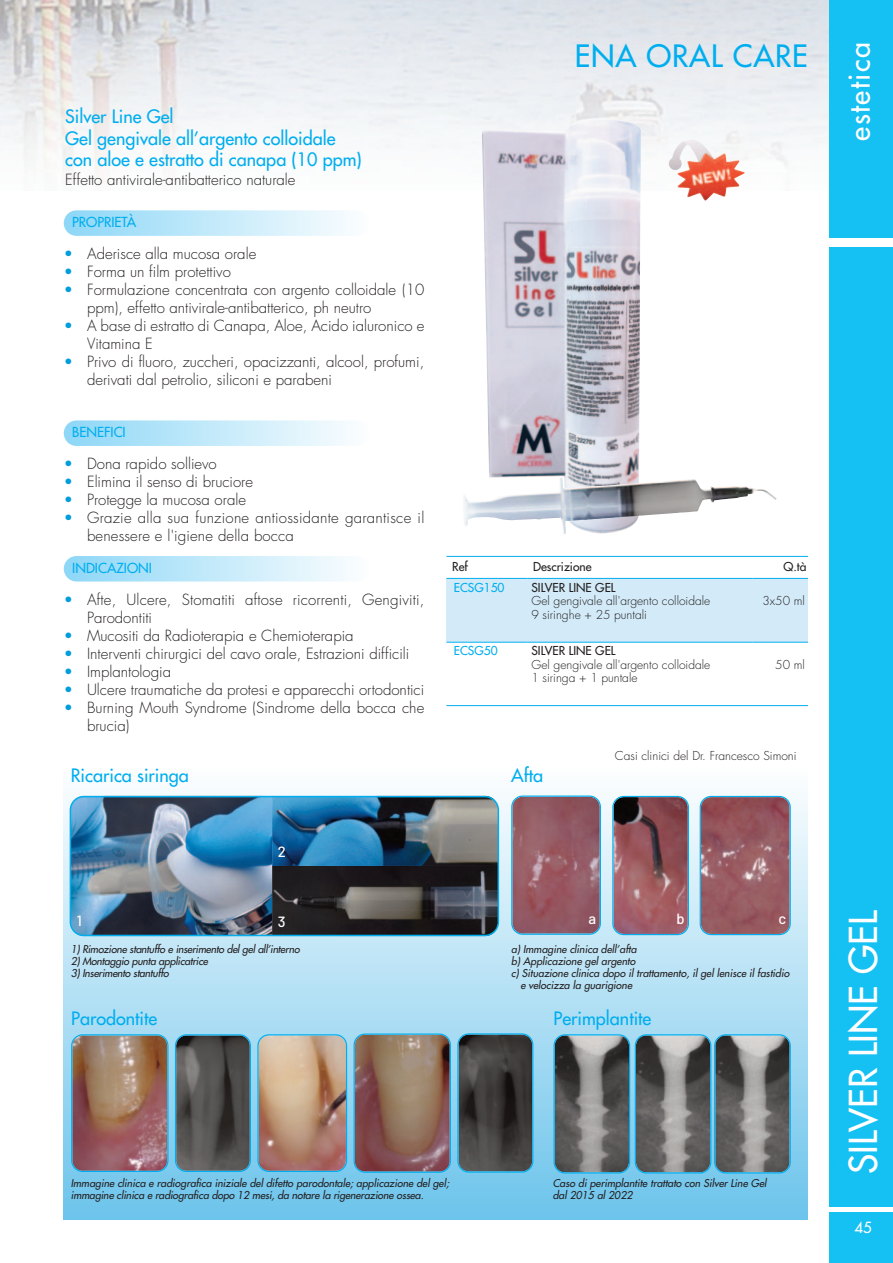
<style>
.page{position:relative;width:893px;height:1263px;background:#fff}
.page>*{position:absolute;margin:0;border:0;box-sizing:border-box;transform-origin:0 0}
.t1{font:500 37.5px "Futura Std";color:#fff}
.t2{font:500 30px "Futura Std";letter-spacing:.025em;color:#00aeef}
.t3{font:500 28.5px "Futura Std";letter-spacing:.05em;color:#fff}
.t4{font:500 18px "Futura Std";color:#00aeef}
.t5{font:300 15px/18px "Futura Std";color:#231f20}
.t6{font:500 15px "Futura Std";color:#fff}
.t7{font:500 14.85px "Barlow";color:#fff}
.t8{font:500 13.5px "Futura Std";color:#00aeef}
.t9{font:300 12px "Futura Std";color:#231f20}
.t10{font:500 12px "Futura Std";color:#231f20}
.t11{font:500 12px "Futura Std";color:#00aeef}
.t12{font:italic 500 10.5px "Futura Std";color:#231f20}
.t13{font:italic 500 10.5px "Futura Std";letter-spacing:-.02em;color:#231f20}
.s1{color:#009ddc}
</style>
<div class="page">
<img style="left:0;top:0;width:829px;height:172px">
<div style="left:829px;top:0;width:64px;height:1263px;background:#15c0f2"></div>
<div style="left:829px;top:238px;width:64px;height:9px;background:#fff"></div>
<hr style="left:829px;top:1208px;width:64px;height:4px;background:#fff">
<div style="left:64px;top:768px;width:744px;height:451px;background:linear-gradient(to bottom,#fdfefe,#6cc4ec)"></div>
<div style="left:446px;top:579px;width:81px;height:63px;background:#d3ebf8"></div>
<div style="left:527px;top:579px;width:226px;height:63px;background:#d3ebf8"></div>
<div style="left:753px;top:579px;width:55px;height:63px;background:#d3ebf8"></div>
<hr style="left:446px;top:556px;width:362px;height:1px;background:#00aeef">
<hr style="left:446px;top:578px;width:81px;height:1px;background:#00aeef">
<hr style="left:527px;top:578px;width:226px;height:1px;background:#00aeef">
<hr style="left:753px;top:578px;width:55px;height:1px;background:#00aeef">
<hr style="left:446px;top:642px;width:81px;height:1px;background:#00aeef">
<hr style="left:527px;top:642px;width:226px;height:1px;background:#00aeef">
<hr style="left:753px;top:642px;width:55px;height:1px;background:#00aeef">
<hr style="left:446px;top:705px;width:362px;height:1px;background:#00aeef">
<img style="left:677px;top:144px;width:68px;height:57px">
<div style="left:64px;top:210px;width:306px;height:26px;background:linear-gradient(to right,#8fd7f7,#fcfefe)"></div>
<div style="left:64px;top:420px;width:306px;height:26px;background:linear-gradient(to right,#8fd7f7,#fcfefe)"></div>
<div style="left:64px;top:556px;width:306px;height:25px;background:linear-gradient(to right,#8ed7f7,#fcfefe)"></div>
<img style="left:482px;top:118px;width:161px;height:358px">
<img style="left:464px;top:476px;width:312px;height:58px">
<svg style="left:511px;top:795px;width:90px;height:140px;background:#90626e"></svg>
<svg style="left:612px;top:796px;width:77px;height:139px;background:#885a63"></svg>
<svg style="left:700px;top:796px;width:91px;height:139px;background:#93616a"></svg>
<svg style="left:354px;top:1033px;width:97px;height:140px;background:#876b62"></svg>
<svg style="left:71px;top:1034px;width:98px;height:138px;background:#96726a"></svg>
<svg style="left:175px;top:1034px;width:76px;height:138px;background:#4e5457"></svg>
<svg style="left:257px;top:1034px;width:90px;height:138px;background:#b59784"></svg>
<svg style="left:457px;top:1033px;width:76px;height:139px;background:#3f4344"></svg>
<svg style="left:553px;top:1034px;width:238px;height:139px;background:#6e7679"></svg>
<img style="left:70px;top:796px;width:429px;height:140px">
<p class="t4" style="left:65px;top:107px;width:110px">Silver Line Gel</p>
<p class="t4" style="left:65px;top:129px;width:272px">Gel gengivale all’argento colloidale</p>
<p class="t4" style="left:65px;top:151px;width:298px">con aloe e estratto di canapa (10 ppm)</p>
<p class="t5" style="left:65px;top:172px;width:232px">Effetto antivirale-antibatterico naturale</p>
<p class="t8" style="left:72px;top:216px;width:65px">PROPRIETÀ</p>
<p class="t5" style="left:64px;top:246px;width:194px"><span class="s1">•</span> Aderisce alla mucosa orale</p>
<p class="t5" style="left:64px;top:264px;width:169px"><span class="s1">•</span> Forma un film protettivo</p>
<p class="t5" style="left:87px;top:282px;width:339px;text-indent:-23px"><span class="s1">•</span> Formulazione concentrata con argento colloidale (10 ppm), effetto antivirale-antibatterico, ph neutro</p>
<p class="t5" style="left:87px;top:318px;width:339px;text-indent:-23px"><span class="s1">•</span> A base di estratto di Canapa, Aloe, Acido ialuronico e<br>Vitamina E</p>
<p class="t5" style="left:87px;top:354px;width:339px;text-indent:-23px"><span class="s1">•</span> Privo di fluoro, zuccheri, opacizzanti, alcool, profumi, derivati dal petrolio, siliconi e parabeni</p>
<p class="t8" style="left:72px;top:426px;width:55px">BENEFICI</p>
<p class="t5" style="left:64px;top:456px;width:155px"><span class="s1">•</span> Dona rapido sollievo</p>
<p class="t5" style="left:64px;top:474px;width:191px"><span class="s1">•</span> Elimina il senso di bruciore</p>
<p class="t5" style="left:64px;top:492px;width:184px"><span class="s1">•</span> Protegge la mucosa orale</p>
<p class="t5" style="left:87px;top:510px;width:339px;text-indent:-23px"><span class="s1">•</span> Grazie alla sua funzione antiossidante garantisce il benessere e l'igiene della bocca</p>
<p class="t8" style="left:72px;top:561px;width:81px">INDICAZIONI</p>
<p class="t5" style="left:87px;top:592px;width:339px;text-indent:-23px"><span class="s1">•</span> Afte, Ulcere, Stomatiti aftose ricorrenti, Gengiviti,<br>Parodontiti</p>
<p class="t5" style="left:64px;top:628px;width:291px"><span class="s1">•</span> Mucositi da Radioterapia e Chemioterapia</p>
<p class="t5" style="left:64px;top:646px;width:347px"><span class="s1">•</span> Interventi chirurgici del cavo orale, Estrazioni difficili</p>
<p class="t5" style="left:64px;top:664px;width:109px"><span class="s1">•</span> Implantologia</p>
<p class="t5" style="left:64px;top:682px;width:362px"><span class="s1">•</span> Ulcere traumatiche da protesi e apparecchi ortodontici</p>
<p class="t5" style="left:87px;top:700px;width:339px;text-indent:-23px"><span class="s1">•</span> Burning Mouth Syndrome (Sindrome della bocca che brucia)</p>
<p class="t2" style="left:575px;top:41px;width:235px">ENA ORAL CARE</p>
<p class="t10" style="left:452px;top:561px;width:17px">Ref</p>
<p class="t10" style="left:533px;top:561px;width:60px">Descrizione</p>
<p class="t10" style="left:783px;top:561px;width:24px">Q.tà</p>
<p class="t11" style="left:454px;top:581px;width:52px">ECSG150</p>
<p class="t10" style="left:531px;top:581px;width:86px">SILVER LINE GEL</p>
<p class="t9" style="left:531px;top:595px;width:180px">Gel gengivale all'argento colloidale</p>
<p class="t9" style="left:531px;top:609px;width:117px">9 siringhe + 25 puntali</p>
<p class="t9" style="left:762px;top:595px;width:44px">3x50 ml</p>
<p class="t11" style="left:454px;top:645px;width:45px">ECSG50</p>
<p class="t10" style="left:531px;top:645px;width:86px">SILVER LINE GEL</p>
<p class="t9" style="left:531px;top:659px;width:180px">Gel gengivale all'argento colloidale</p>
<p class="t9" style="left:531px;top:672px;width:108px">1 siringa + 1 puntale</p>
<p class="t9" style="left:775px;top:659px;width:31px">50 ml</p>
<p class="t9" style="left:615px;top:750px;width:183px">Casi clinici del Dr. Francesco Simoni</p>
<p class="t4" style="left:71px;top:767px;width:120px">Ricarica siringa</p>
<p class="t4" style="left:511px;top:767px;width:33px">Afta</p>
<p class="t7" style="left:278px;top:843px;width:10px">2</p>
<p class="t7" style="left:77px;top:913px;width:7px">1</p>
<p class="t7" style="left:278px;top:913px;width:9px">3</p>
<p class="t13" style="left:71px;top:943px;width:230px">1) Rimozione stantuffo e inserimento del gel all’interno</p>
<p class="t13" style="left:71px;top:955px;width:139px">2) Montaggio punta applicatrice</p>
<p class="t13" style="left:71px;top:967px;width:100px">3) Inserimento stantuffo</p>
<p class="t7" style="left:588px;top:910px;width:9px">a</p>
<p class="t7" style="left:677px;top:910px;width:10px">b</p>
<p class="t7" style="left:778px;top:910px;width:9px">c</p>
<p class="t12" style="left:511px;top:943px;width:127px">a) Immagine clinica dell’afta</p>
<p class="t12" style="left:511px;top:955px;width:126px">b) Applicazione gel argento</p>
<p class="t12" style="left:511px;top:967px;width:280px">c) Situazione clinica dopo il trattamento, il gel lenisce il fastidio</p>
<p class="t12" style="left:520px;top:979px;width:113px">e velocizza la guarigione</p>
<p class="t4" style="left:71px;top:1009px;width:88px">Parodontite</p>
<p class="t4" style="left:553px;top:1009px;width:99px">Perimplantite</p>
<p class="t12" style="left:71px;top:1178px;width:380px">Immagine clinica e radiografica iniziale del difetto parodontale; applicazione del gel;</p>
<p class="t12" style="left:71px;top:1190px;width:354px">immagine clinica e radiografica dopo 12 mesi, da notare la rigenerazione ossea.</p>
<p class="t12" style="left:553px;top:1178px;width:215px">Caso di perimplantite trattato con Silver Line Gel</p>
<p class="t12" style="left:553px;top:1190px;width:81px">dal 2015 al 2022</p>
<p class="t3" style="left:845px;top:141px;width:100px;rotate:-90deg">estetica</p>
<p class="t1" style="left:845px;top:1174px;width:265px;rotate:-90deg">SILVER LINE GEL</p>
<p class="t6" style="left:854px;top:1220px;width:19px">45</p>
</div>
